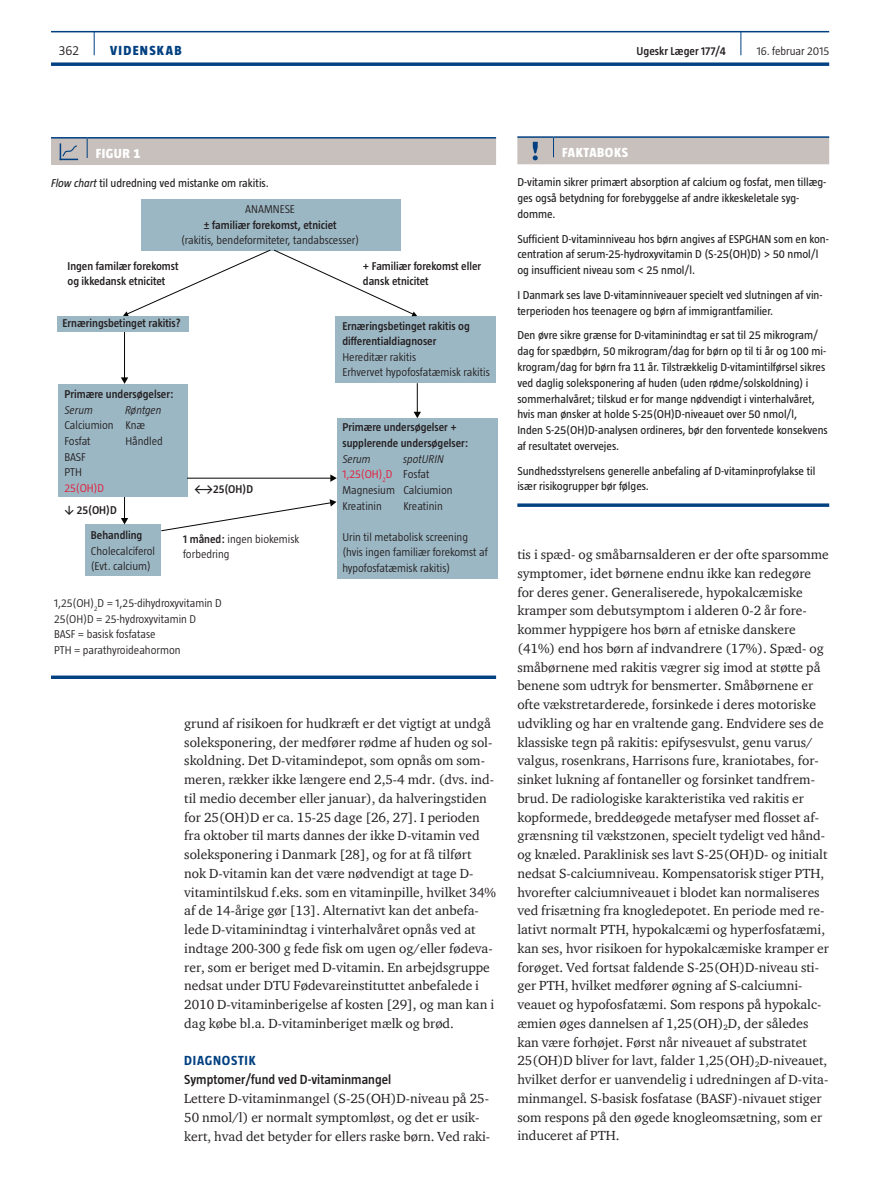
<style>
.page{position:relative;width:893px;height:1191px;background:#fff}
.page>*{position:absolute;margin:0;border:0;box-sizing:border-box;transform-origin:0 0}
.t1{font:13.5px/18.8px "ITC Charter Com";color:#231f20}
.t2{font:600 13.5px "Taz";color:#231f20}
.t3{font:800 13.5px "Taz";letter-spacing:.035em;color:#fff}
.t4{font:700 13.5px "Taz";letter-spacing:.05em;color:#014081}
.t5{font:800 13.5px "Taz";letter-spacing:.095em;color:#014081}
.t6{font:300 13.5px "Taz";color:#231f20}
.t7{font:11.7px/15.8px "Taz";color:#231f20}
.t8{font:600 11.7px "Taz";color:#231f20}
.t9{font:300 11.7px "Taz";color:#231f20}
.t10{font:300 11.55px/15.6px "Taz";color:#231f20}
.t11{font:600 11.55px/15.6px "Taz";color:#231f20}
.t12{font:italic 300 11.55px "Taz";color:#231f20}
.t13{font:300 11.55px "Taz";color:#e51836}
.s1{font-style:italic}
.s2{color:#e51836}
.s3{font-weight:600}
</style>
<div class="page">
<hr style="left:51px;top:31px;width:778px;height:1px;background:#014081">
<svg style="left:51px;top:62px;width:778px;height:4px;background:#235991"></svg>
<svg style="left:94px;top:32px;width:1px;height:23px"></svg>
<svg style="left:740px;top:32px;width:1px;height:23px"></svg>
<hr style="left:51px;top:137px;width:36px;height:2px;background:#014081">
<hr style="left:87px;top:137px;width:409px;height:2px;background:#014081">
<div style="left:51px;top:138px;width:445px;height:27px;background:#c7c0bc"></div>
<div style="left:142px;top:199px;width:259px;height:51px;background:#9cb7c4"></div>
<div style="left:337px;top:418px;width:161px;height:160px;background:#9cb7c4"></div>
<div style="left:58px;top:384px;width:129px;height:113px;background:#9cb7c4"></div>
<div style="left:85px;top:524px;width:76px;height:52px;background:#9cb7c4"></div>
<div style="left:335px;top:316px;width:161px;height:67px;background:#9cb7c4"></div>
<svg style="left:123px;top:249px;width:294px;height:67px"></svg>
<div style="left:57px;top:316px;width:131px;height:15px;background:#9cb7c4"></div>
<hr style="left:417px;top:383px;width:1px;height:30px;background:#050504">
<svg style="left:414px;top:412px;width:7px;height:6px"></svg>
<hr style="left:124px;top:332px;width:1px;height:46px;background:#050504">
<svg style="left:121px;top:377px;width:7px;height:7px"></svg>
<svg style="left:121px;top:497px;width:7px;height:27px"></svg>
<hr style="left:187px;top:478px;width:144px;height:1px;background:#050504">
<svg style="left:330px;top:474px;width:7px;height:8px"></svg>
<svg style="left:161px;top:499px;width:175px;height:32px"></svg>
<svg style="left:51px;top:675px;width:445px;height:4px;background:#235a92"></svg>
<hr style="left:517px;top:136px;width:36px;height:2px;background:#014081">
<hr style="left:553px;top:136px;width:276px;height:2px;background:#014081">
<div style="left:517px;top:137px;width:312px;height:27px;background:#c7c0bc"></div>
<svg style="left:517px;top:503px;width:312px;height:4px"></svg>
<p class="t6" style="left:59px;top:43px;width:22px">362</p>
<p class="t5" style="left:110px;top:43px;width:73px">VIDENSKAB</p>
<p class="t8" style="left:637px;top:45px;width:91px">Ugeskr Læger 177/4</p>
<p class="t9" style="left:757px;top:45px;width:74px">16. februar 2015</p>
<p class="t3" style="left:96px;top:146px;width:46px">FIGUR 1</p>
<p class="t7" style="left:51px;top:175px;width:219px"><span class="s1">Flow chart</span> til udredning ved mistanke om rakitis.</p>
<p class="t10" style="left:245px;top:201px;width:51px">ANAMNESE</p>
<p class="t11" style="left:203px;top:217px;width:135px">± familiær forekomst, etniciet</p>
<p class="t10" style="left:181px;top:232px;width:180px">(rakitis, bendeformiteter, tandabscesser)</p>
<p class="t11" style="left:68px;top:258px;width:113px">Ingen familær forekomst og ikkedansk etnicitet</p>
<p class="t11" style="left:363px;top:258px;width:120px">+ Familiær forekomst eller dansk etnicitet</p>
<p class="t11" style="left:63px;top:315px;width:120px">Ernæringsbetinget rakitis?</p>
<p class="t11" style="left:342px;top:318px;width:129px">Ernæringsbetinget rakitis og differentialdiagnoser</p>
<p class="t10" style="left:342px;top:349px;width:149px">Hereditær rakitis<br>Erhvervet hypofosfatæmisk rakitis</p>
<p class="t11" style="left:64px;top:386px;width:111px">Primære undersøgelser:</p>
<p class="t12" style="left:64px;top:403px;width:30px">Serum</p>
<p class="t12" style="left:125px;top:403px;width:38px">Røntgen</p>
<p class="t10" style="left:64px;top:417px;width:82px">Calciumion Knæ<br>Fosfat</p>
<p class="t11" style="left:342px;top:419px;width:128px">Primære undersøgelser + supplerende undersøgelser:</p>
<p class="t12" style="left:342px;top:452px;width:30px">Serum</p>
<p class="t10" style="left:125px;top:433px;width:39px">Håndled</p>
<p class="t10" style="left:64px;top:449px;width:23px">BASF<br>PTH</p>
<p class="t13" style="left:64px;top:481px;width:41px">25(OH)D</p>
<p class="t10" style="left:342px;top:451px;width:112px;text-indent:61px"><span class="s1">spotURIN<br></span><span class="s2">1,25(OH)</span><sub>2</sub><span class="s2">D</span> Fosfat<br>Magnesium Calciumion<br>Kreatinin</p>
<p class="t11" style="left:194px;top:481px;width:60px">←→25(OH)D</p>
<p class="t10" style="left:403px;top:498px;width:41px">Kreatinin</p>
<p class="t10" style="left:342px;top:529px;width:147px">Urin til metabolisk screening (hvis ingen familiær forekomst af hypofosfatæmisk rakitis)</p>
<p class="t11" style="left:65px;top:502px;width:54px">↓ 25(OH)D</p>
<p class="t11" style="left:91px;top:527px;width:53px">Behandling</p>
<p class="t10" style="left:91px;top:543px;width:66px">Cholecalciferol (Evt. calcium)</p>
<p class="t10" style="left:183px;top:531px;width:118px"><span class="s3">1 måned:</span> ingen biokemisk forbedring</p>
<p class="t10" style="left:54px;top:595px;width:169px">1,25(OH)<sub>2</sub>D = 1,25-dihydroxyvitamin D<br>25(OH)D = 25-hydroxyvitamin D<br>BASF = basisk fosfatase<br>PTH = parathyroideahormon</p>
<p class="t1" style="left:184px;top:713px;width:313px">grund af risikoen for hudkræft er det vigtigt at undgå soleksponering, der medfører rødme af huden og sol&shy;skoldning. Det D-vitamindepot, som opnås om som&shy;meren, rækker ikke længere end 2,5-4 mdr. (dvs. ind&shy;til medio december eller januar), da halveringstiden for 25(OH)D er ca. 15-25 dage [26, 27]. I perioden fra oktober til marts dannes der ikke D-vitamin ved soleksponering i Danmark [28], og for at få tilført nok D-vitamin kan det være nødvendigt at tage D&shy;vitamintilskud f.eks. som en vitaminpille, hvilket 34% af de 14-årige gør [13]. Alternativt kan det anbefa&shy;lede D-vitaminindtag i vinterhalvåret opnås ved at indtage 200-300 g fede fisk om ugen og/eller fødeva&shy;rer, som er beriget med D-vitamin. En arbejdsgruppe nedsat under DTU Fødevareinstituttet anbefalede i 2010 D-vitaminberigelse af kosten [29], og man kan i dag købe bl.a. D-vitaminberiget mælk og brød.</p>
<p class="t4" style="left:184px;top:1053px;width:73px">DIAGNOSTIK</p>
<p class="t2" style="left:184px;top:1072px;width:208px">Symptomer/fund ved D-vitaminmangel</p>
<p class="t1" style="left:184px;top:1088px;width:307px">Lettere D-vitaminmangel (S-25(OH)D-niveau på 25-<br>50 nmol/l) er normalt symptomløst, og det er usik&shy;kert, hvad det betyder for ellers raske børn. Ved raki-</p>
<p class="t3" style="left:562px;top:145px;width:15px">FAKTABOKS</p>
<p class="t7" style="left:517px;top:174px;width:310px">D-vitamin sikrer primært absorption af calcium og fosfat, men tillæg&shy;ges også betydning for forebyggelse af andre ikkeskeletale syg&shy;domme.</p>
<p class="t7" style="left:517px;top:231px;width:313px">Sufficient D-vitaminniveau hos børn angives af ESPGHAN som en kon&shy;centration af serum-25-hydroxyvitamin D (S-25(OH)D) &gt; 50 nmol/l og insufficient niveau som &lt; 25 nmol/l.</p>
<p class="t7" style="left:517px;top:287px;width:307px">I Danmark ses lave D-vitaminniveauer specielt ved slutningen af vin&shy;terperioden hos teenagere og børn af immigrantfamilier.</p>
<p class="t7" style="left:517px;top:327px;width:312px">Den øvre sikre grænse for D-vitaminindtag er sat til 25 mikrogram/ dag for spædbørn, 50 mikrogram/dag for børn op til ti år og 100 mi&shy;krogram/dag for børn fra 11 år. Tilstrækkelig D-vitamintilførsel sikres ved daglig soleksponering af huden (uden rødme/solskoldning) i sommerhalvåret; tilskud er for mange nødvendigt i vinterhalvåret, hvis man ønsker at holde S-25(OH)D-niveauet over 50 nmol/l,<br>Inden S-25(OH)D-analysen ordineres, bør den forventede konsekvens af resultatet overvejes.</p>
<p class="t7" style="left:517px;top:462px;width:299px">Sundhedsstyrelsens generelle anbefaling af D-vitaminprofylakse til især risikogrupper bør følges.</p>
<p class="t1" style="left:517px;top:545px;width:313px">tis i spæd- og småbarnsalderen er der ofte sparsomme symptomer, idet børnene endnu ikke kan redegøre for deres gener. Generaliserede, hypokalcæmiske kramper som debutsymptom i alderen 0-2 år fore&shy;kommer hyppigere hos børn af etniske danskere (41%) end hos børn af indvandrere (17%). Spæd- og småbørnene med rakitis vægrer sig imod at støtte på benene som udtryk for bensmerter. Småbørnene er ofte vækstretarderede, forsinkede i deres motoriske udvikling og har en vraltende gang. Endvidere ses de klassiske tegn på rakitis: epifysesvulst, genu varus/ valgus, rosenkrans, Harrisons fure, kraniotabes, for&shy;sinket lukning af fontaneller og forsinket tandfrem&shy;brud. De radiologiske karakteristika ved rakitis er kopformede, breddeøgede metafyser med flosset af&shy;grænsning til vækstzonen, specielt tydeligt ved hånd&shy;og knæled. Paraklinisk ses lavt S-25(OH)D- og initialt nedsat S-calciumniveau. Kompensatorisk stiger PTH, hvorefter calciumniveauet i blodet kan normaliseres ved frisætning fra knogledepotet. En periode med re&shy;lativt normalt PTH, hypokalcæmi og hyperfosfatæmi, kan ses, hvor risikoen for hypokalcæmiske kramper er forøget. Ved fortsat faldende S-25(OH)D-niveau sti&shy;ger PTH, hvilket medfører øgning af S-calciumni&shy;veauet og hypofosfatæmi. Som respons på hypokalc&shy;æmien øges dannelsen af 1,25(OH)<sub>2</sub>D, der således kan være forhøjet. Først når niveauet af substratet 25(OH)D bliver for lavt, falder 1,25(OH)<sub>2</sub>D-niveauet, hvilket derfor er uanvendelig i udredningen af D-vita&shy;minmangel. S-basisk fosfatase (BASF)-nivauet stiger som respons på den øgede knogleomsætning, som er induceret af PTH.</p>
</div>
